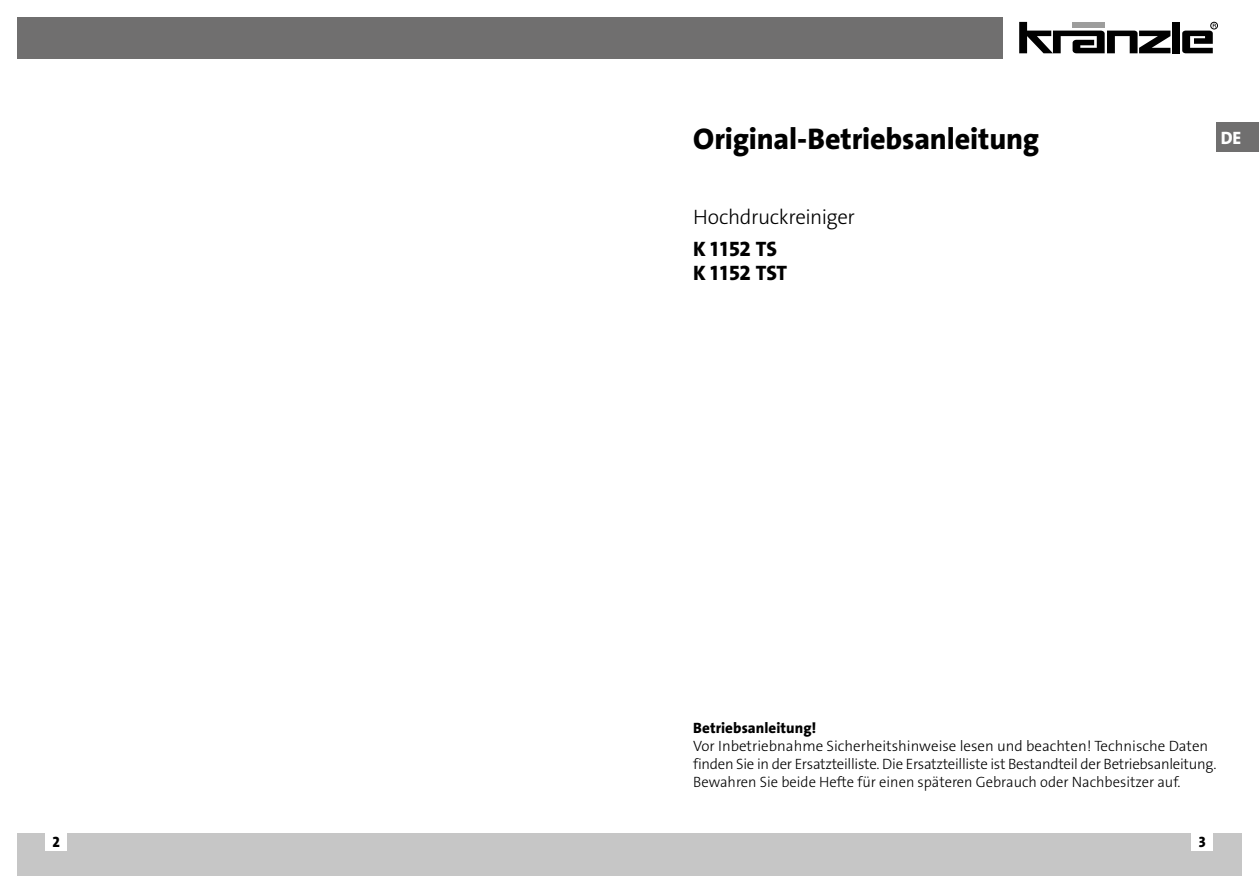
<style>
.page{position:relative;width:1259px;height:893px;background:#fff}
.page>*{position:absolute;margin:0;border:0;box-sizing:border-box;transform-origin:0 0}
.t1{font:30px "The Sans LP8 Ex Bld";letter-spacing:-.005em;color:#000}
.t2{font:21px "The Sans LP3 Lig";letter-spacing:-.02em;color:#000}
.t3{font:21px/24px "The Sans LP8 Ex Bld";color:#000}
.t4{font:18px "The Sans LP8 Ex Bld";color:#fff}
.t5{font:15px/18px "The Sans LP3 Lig";color:#000}
.t6{font:15px "The Sans LP8 Ex Bld";letter-spacing:.005em;color:#000}
</style>
<div class="page">
<div style="left:629px;top:833px;width:613px;height:43px;background:#c6c6c6"></div>
<div style="left:17px;top:833px;width:612px;height:43px;background:#c6c6c6"></div>
<div style="left:1191px;top:833px;width:22px;height:18px;background:#fff"></div>
<div style="left:46px;top:833px;width:21px;height:18px;background:#fff"></div>
<svg style="left:1019px;top:22px;width:151px;height:31px"></svg>
<div style="left:1172px;top:22px;width:7px;height:31px;background:#000"></div>
<div style="left:1210px;top:22px;width:7px;height:7px;border:1px solid #000;border-radius:50%"></div>
<svg style="left:1182px;top:24px;width:34px;height:29px"></svg>
<div style="left:17px;top:17px;width:985px;height:41px;background:#706f6f"></div>
<div style="left:1216px;top:122px;width:43px;height:30px;background:#706f6f"></div>
<h1 class="t1" style="left:693px;top:119px;width:347px">Original-Betriebsanleitung</h1>
<p class="t4" style="left:1220px;top:126px;width:22px">DE</p>
<h2 class="t2" style="left:693px;top:203px;width:163px">Hochdruckreiniger</h2>
<h2 class="t3" style="left:693px;top:237px;width:95px">K 1152 TS<br>K 1152 TST</h2>
<p class="t6" style="left:693px;top:718px;width:124px">Betriebsanleitung!</p>
<p class="t5" style="left:693px;top:737px;width:525px">Vor Inbetriebnahme Sicherheitshinweise lesen und beachten! Technische Daten finden Sie in der Ersatzteilliste. Die Ersatzteilliste ist Bestandteil der Betriebsanleitung.<br>Bewahren Sie beide Hefte für einen späteren Gebrauch oder Nachbesitzer auf.</p>
<p class="t6" style="left:53px;top:832px;width:9px">2</p>
<p class="t6" style="left:1198px;top:832px;width:8px">3</p>
</div>
